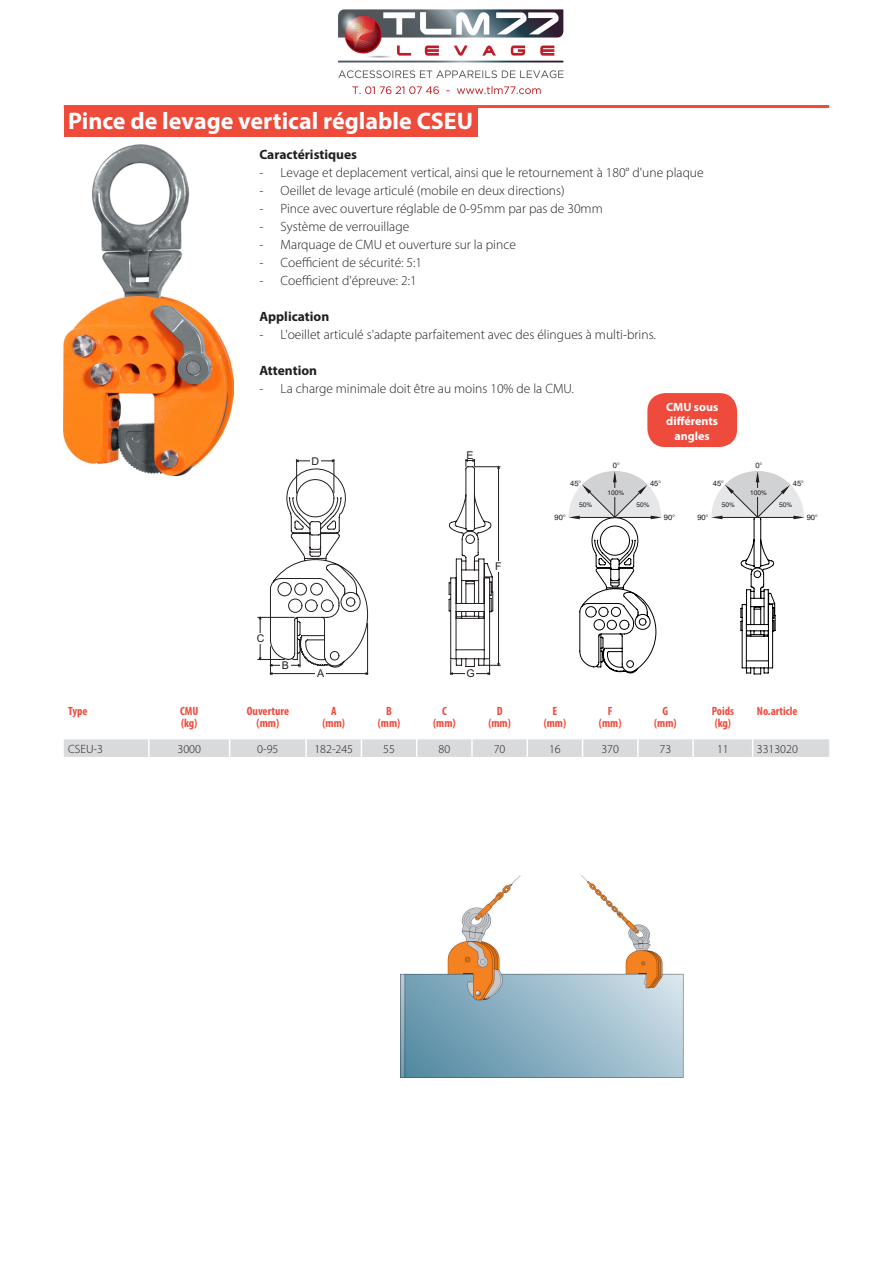
<style>
.page{position:relative;width:893px;height:1263px;background:#fff}
.page>*{position:absolute;margin:0;border:0;box-sizing:border-box;transform-origin:0 0}
.t1{font:700 24px "Myriad Pro";color:#fff}
.t2{font:300 13.5px "Myriad Pro";color:#231f20}
.t3{font:700 13.5px "Myriad Pro";color:#231f20}
.t4{font:700 condensed 12px/12px "Myriad Pro";color:#ef4b3d;text-align:center}
.t5{font:300 12px "Myriad Pro";color:#231f20}
.t6{font:700 12px/14.4px "Myriad Pro";color:#fff;text-align:center}
.t7{font:10.65px "Arial";color:#231f20}
.t8{font:7.65px "Swiss 721 BT";color:#231f20}
.t9{font:6.75px "Swiss 721 BT";color:#231f20}
</style>
<div class="page">
<hr style="left:64px;top:105px;width:765px;height:3px;background:#ef4b3a">
<div style="left:64px;top:107px;width:413px;height:30px;background:#ef4b3a"></div>
<svg style="left:270px;top:464px;width:180px;height:204px"></svg>
<svg style="left:257px;top:617px;width:111px;height:58px"></svg>
<hr style="left:334px;top:459px;width:1px;height:34px;background:#231f20">
<hr style="left:296px;top:459px;width:1px;height:35px;background:#231f20">
<svg style="left:296px;top:459px;width:38px;height:3px"></svg>
<div style="left:316px;top:668px;width:10px;height:11px;background:#fff"></div>
<div style="left:280px;top:660px;width:10px;height:10px;background:#fff"></div>
<div style="left:255px;top:633px;width:10px;height:11px;background:#fff"></div>
<div style="left:310px;top:456px;width:10px;height:10px;background:#fff"></div>
<svg style="left:450px;top:459px;width:51px;height:216px"></svg>
<div style="left:465px;top:668px;width:10px;height:11px;background:#fff"></div>
<svg style="left:568px;top:471px;width:237px;height:203px"></svg>
<svg style="left:64px;top:739px;width:765px;height:18px"></svg>
<img style="left:64px;top:145px;width:170px;height:330px">
<img style="left:401px;top:875px;width:283px;height:202px">
<div style="left:647px;top:393px;width:90px;height:54px;background:#ef4b3d;border-radius:18px"></div>
<img style="left:338px;top:9px;width:226px;height:86px">
<h1 class="t1" style="left:68px;top:105px;width:407px">Pince de levage vertical réglable CSEU</h1>
<p class="t3" style="left:259px;top:146px;width:99px">Caractéristiques</p>
<p class="t2" style="left:259px;top:164px;width:446px">- Levage et deplacement vertical, ainsi que le retournement à 180° d'une plaque</p>
<p class="t2" style="left:259px;top:182px;width:307px">- Oeillet de levage articulé (mobile en deux directions)</p>
<p class="t2" style="left:259px;top:200px;width:345px">- Pince avec ouverture réglable de 0-95mm par pas de 30mm</p>
<p class="t2" style="left:259px;top:218px;width:151px">- Système de verrouillage</p>
<p class="t2" style="left:259px;top:236px;width:258px">- Marquage de CMU et ouverture sur la pince</p>
<p class="t2" style="left:259px;top:254px;width:164px">- Coefficient de sécurité: 5:1</p>
<p class="t2" style="left:259px;top:272px;width:159px">- Coefficient d'épreuve: 2:1</p>
<p class="t3" style="left:259px;top:308px;width:71px">Application</p>
<p class="t2" style="left:259px;top:326px;width:398px">- L'oeillet articulé s'adapte parfaitement avec des élingues à multi-brins.</p>
<p class="t3" style="left:259px;top:362px;width:59px">Attention</p>
<p class="t2" style="left:259px;top:380px;width:316px">- La charge minimale doit être au moins 10% de la CMU.</p>
<p class="t7" style="left:312px;top:454px;width:9px">D</p>
<p class="t7" style="left:257px;top:631px;width:9px">C</p>
<p class="t7" style="left:282px;top:658px;width:9px">B</p>
<p class="t7" style="left:317px;top:666px;width:9px">A</p>
<p class="t7" style="left:466px;top:447px;width:9px">E</p>
<p class="t7" style="left:495px;top:559px;width:8px">F</p>
<p class="t7" style="left:466px;top:666px;width:10px">G</p>
<p class="t8" style="left:570px;top:478px;width:12px">45°</p>
<p class="t8" style="left:613px;top:461px;width:8px">0°</p>
<p class="t9" style="left:607px;top:488px;width:18px">100%</p>
<p class="t6" style="left:666px;top:399px;width:54px">CMU sous différents angles</p>
<p class="t8" style="left:650px;top:478px;width:12px">45°</p>
<p class="t8" style="left:713px;top:478px;width:12px">45°</p>
<p class="t8" style="left:756px;top:461px;width:8px">0°</p>
<p class="t9" style="left:750px;top:488px;width:18px">100%</p>
<p class="t8" style="left:793px;top:478px;width:12px">45°</p>
<p class="t9" style="left:579px;top:500px;width:15px">50%</p>
<p class="t9" style="left:636px;top:500px;width:15px">50%</p>
<p class="t8" style="left:555px;top:513px;width:12px">90°</p>
<p class="t8" style="left:664px;top:513px;width:12px">90°</p>
<p class="t9" style="left:722px;top:500px;width:15px">50%</p>
<p class="t9" style="left:779px;top:500px;width:15px">50%</p>
<p class="t8" style="left:697px;top:513px;width:12px">90°</p>
<p class="t8" style="left:807px;top:513px;width:12px">90°</p>
<p class="t4" style="left:68px;top:704px;width:21px">Type</p>
<p class="t4" style="left:180px;top:704px;width:19px;text-align:left">CMU (kg)</p>
<p class="t4" style="left:247px;top:704px;width:44px">Ouverture (mm)</p>
<p class="t4" style="left:323px;top:704px;width:24px">A (mm)</p>
<p class="t4" style="left:378px;top:704px;width:24px">B (mm)</p>
<p class="t4" style="left:433px;top:704px;width:24px">C (mm)</p>
<p class="t4" style="left:488px;top:704px;width:24px">D (mm)</p>
<p class="t4" style="left:544px;top:704px;width:24px">E (mm)</p>
<p class="t4" style="left:599px;top:704px;width:24px">F (mm)</p>
<p class="t4" style="left:654px;top:704px;width:24px">G (mm)</p>
<p class="t4" style="left:712px;top:704px;width:24px;text-align:left">Poids (kg)</p>
<p class="t4" style="left:757px;top:704px;width:42px">No.article</p>
<p class="t5" style="left:68px;top:741px;width:36px">CSEU-3</p>
<p class="t5" style="left:177px;top:741px;width:25px">3000</p>
<p class="t5" style="left:257px;top:741px;width:23px">0-95</p>
<p class="t5" style="left:314px;top:741px;width:40px">182-245</p>
<p class="t5" style="left:383px;top:741px;width:13px">55</p>
<p class="t5" style="left:438px;top:741px;width:13px">80</p>
<p class="t5" style="left:494px;top:741px;width:13px">70</p>
<p class="t5" style="left:549px;top:741px;width:13px">16</p>
<p class="t5" style="left:601px;top:741px;width:19px">370</p>
<p class="t5" style="left:660px;top:741px;width:13px">73</p>
<p class="t5" style="left:717px;top:741px;width:13px">11</p>
<p class="t5" style="left:757px;top:741px;width:42px">3313020</p>
</div>
